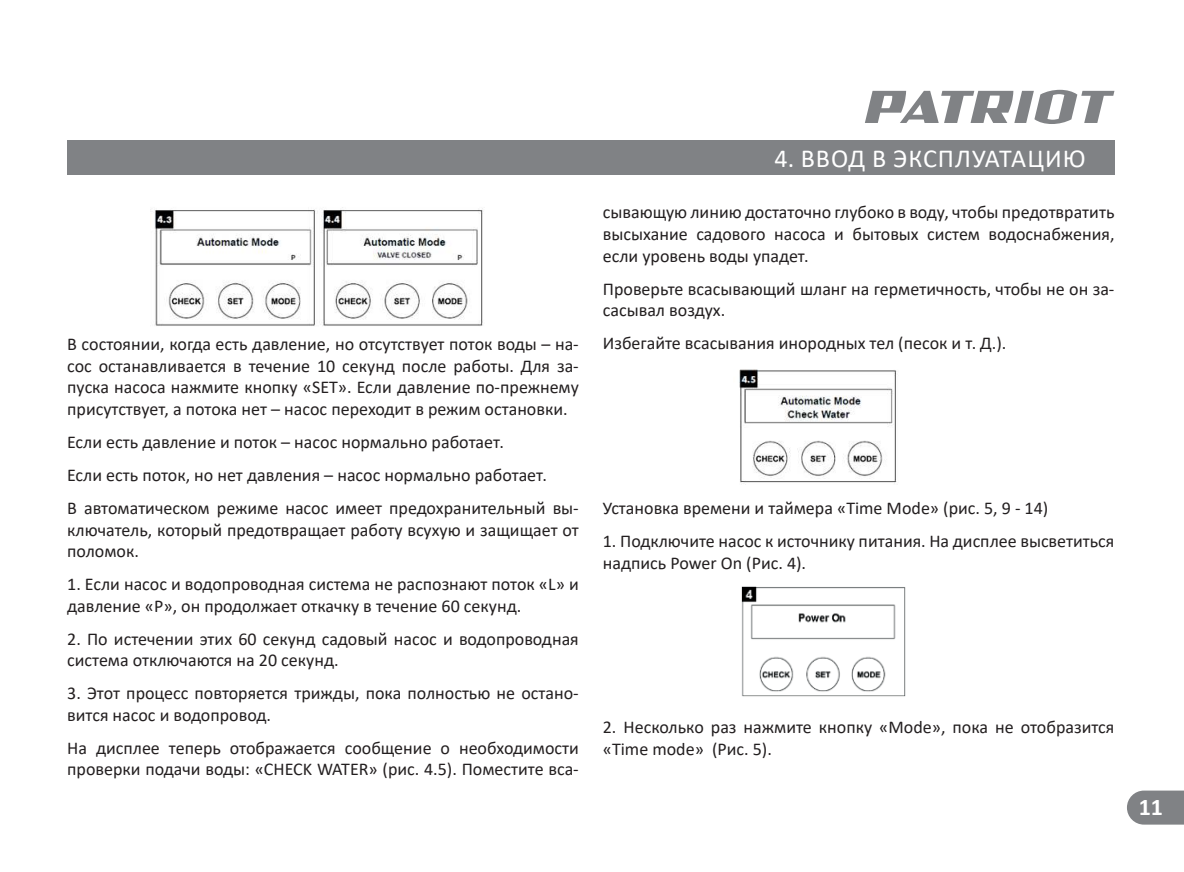
<style>
.page{position:relative;width:1184px;height:872px;background:#fff}
.page>*{position:absolute;margin:0;border:0;box-sizing:border-box;transform-origin:0 0}
.t1{font:26px "Calibri";letter-spacing:.04em;color:#fff}
.t2{font:700 24px "Calibri";color:#fff}
.t3{font:18px/21.6px "Calibri";color:#231f20}
</style>
<div class="page">
<svg style="left:865px;top:90px;width:249px;height:34px"></svg>
<div style="left:67px;top:141px;width:1047px;height:34px;background:#808285"></div>
<svg style="left:1127px;top:790px;width:56px;height:34px;background:#898b8e"></svg>
<img style="left:154px;top:207px;width:329px;height:119px">
<img style="left:739px;top:369px;width:158px;height:115px">
<img style="left:741px;top:586px;width:164px;height:111px">
<p class="t3" style="left:67px;top:333px;width:513px;text-align:justify">В состоянии, когда есть давление, но отсутствует поток воды – на&shy;сос останавливается в течение 10 секунд после работы. Для за&shy;пуска насоса нажмите кнопку «SET». Если давление по-прежнему присутствует, а потока нет – насос переходит в режим остановки.</p>
<p class="t3" style="left:67px;top:425px;width:513px;line-height:33px">Если есть давление и поток – насос нормально работает.<br>Если есть поток, но нет давления – насос нормально работает.<br>В автоматическом режиме насос имеет предохранительный вы-</p>
<p class="t3" style="left:67px;top:518px;width:513px">ключатель, который предотвращает работу всухую и защищает от поломок.</p>
<p class="t3" style="left:67px;top:573px;width:513px">1. Если насос и водопроводная система не распознают поток «L» и давление «P», он продолжает откачку в течение 60 секунд.</p>
<p class="t3" style="left:67px;top:627px;width:513px">2. По истечении этих 60 секунд садовый насос и водопроводная система отключаются на 20 секунд.</p>
<p class="t3" style="left:67px;top:682px;width:513px">3. Этот процесс повторяется трижды, пока полностью не остано&shy;вится насос и водопровод.</p>
<p class="t3" style="left:67px;top:736px;width:513px">На дисплее теперь отображается сообщение о необходимости проверки подачи воды: «CHECK WATER» (рис. 4.5). Поместите вса-</p>
<h1 class="t1" style="left:774px;top:141px;width:312px">4. ВВОД В ЭКСПЛУАТАЦИЮ</h1>
<p class="t3" style="left:602px;top:201px;width:513px;text-align:justify">сывающую линию достаточно глубоко в воду, чтобы предотвратить высыхание садового насоса и бытовых систем водоснабжения, если уровень воды упадет.</p>
<p class="t3" style="left:602px;top:277px;width:513px">Проверьте всасывающий шланг на герметичность, чтобы не он за&shy;сасывал воздух.</p>
<p class="t3" style="left:602px;top:332px;width:405px">Избегайте всасывания инородных тел (песок и т. Д.).</p>
<p class="t3" style="left:602px;top:497px;width:447px">Установка времени и таймера «Time Mode» (рис. 5, 9 - 14)</p>
<p class="t3" style="left:602px;top:529px;width:513px">1. Подключите насос к источнику питания. На дисплее высветиться надпись Power On (Рис. 4).</p>
<p class="t3" style="left:602px;top:716px;width:513px">2. Несколько раз нажмите кнопку «Mode», пока не отобразится «Time mode» (Рис. 5).</p>
<h2 class="t2" style="left:1138px;top:793px;width:26px">11</h2>
</div>
